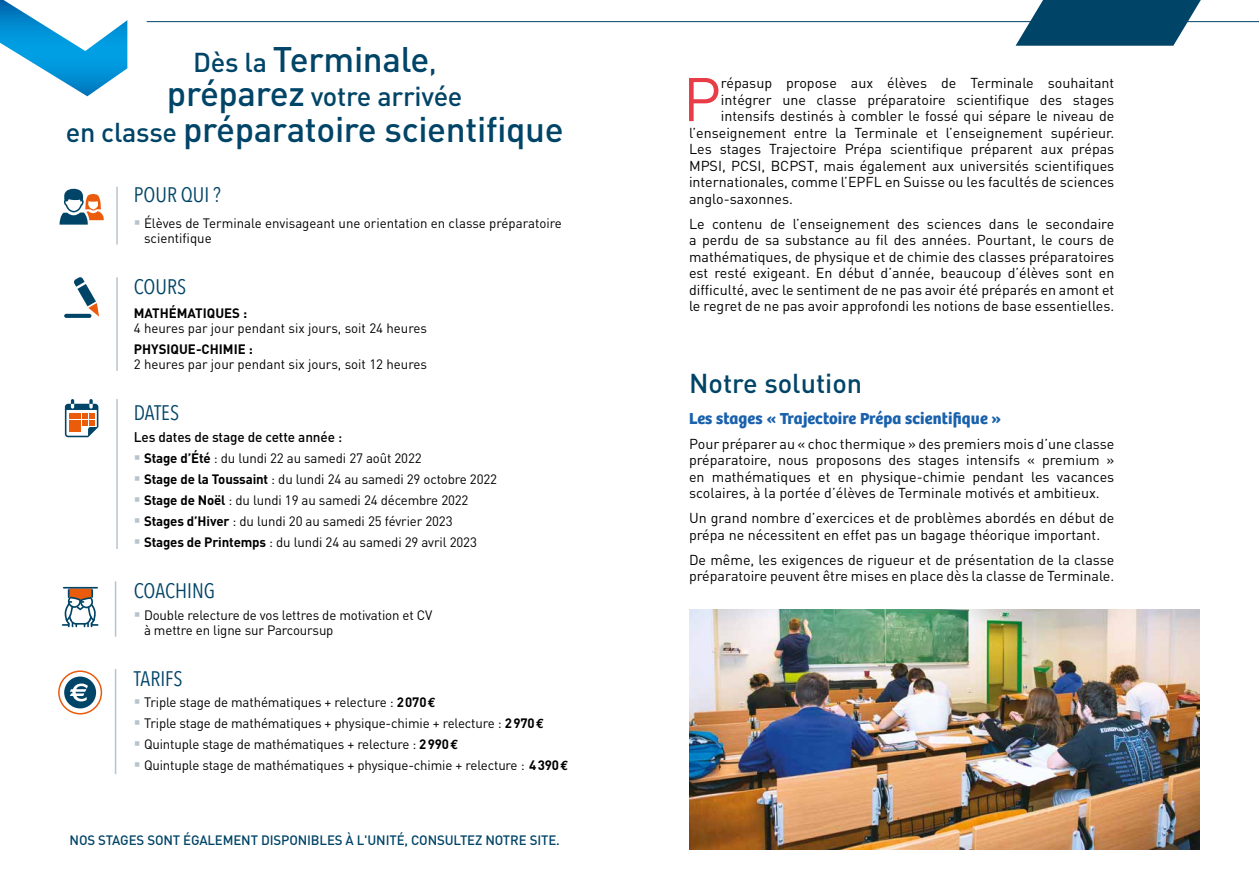
<style>
.page{position:relative;width:1259px;height:893px;background:#fff}
.page>*{position:absolute;margin:0;border:0;box-sizing:border-box;transform-origin:0 0}
.t1{font:60.6px "DIN";color:#e83c46}
.t2{font:500 35.1px "DIN";letter-spacing:-.01em;color:#004467}
.t3{font:500 27px "DIN";letter-spacing:-.01em;color:#004467}
.t4{font:21px "Avenir Next Condensed";color:#004467}
.t5{font:700 16.5px "Bree";letter-spacing:.01em;color:#1961ac}
.t6{font:14.25px/16.5px "DIN";color:#000;text-align:justify}
.t7{font:500 13.8px "DIN";letter-spacing:-.01em;color:#000}
.t8{font:13.5px/15px "DIN";letter-spacing:-.01em;color:#000}
.t9{font:500 13.5px "DIN";letter-spacing:-.01em;color:#004467}
.t10{font:700 13.5px "DIN";color:#000}
.s1{font-size:27px}
.s2{font-size:35.1px}
.s3{color:#b6c4cd}
.s4{font-weight:700}
.s5{font-family:"Euro Mono";font-weight:700}
</style>
<div class="page">
<hr style="left:147px;top:21px;width:1112px;height:1px;background:#004467">
<svg style="left:0;top:0;width:127px;height:96px"></svg>
<svg style="left:65px;top:399px;width:33px;height:38px"></svg>
<svg style="left:74px;top:277px;width:25px;height:40px"></svg>
<svg style="left:64px;top:314px;width:27px;height:4px"></svg>
<svg style="left:60px;top:188px;width:44px;height:37px"></svg>
<div style="left:64px;top:676px;width:32px;height:32px;background:#004467;border-radius:50%"></div>
<svg style="left:70px;top:683px;width:18px;height:18px"></svg>
<div style="left:58px;top:670px;width:44px;height:44px;border:2px solid #ea5b0b;border-radius:50%"></div>
<hr style="left:116px;top:187px;width:2px;height:57px;background:#b6c4cd">
<hr style="left:116px;top:277px;width:2px;height:94px;background:#b6c4cd">
<hr style="left:116px;top:399px;width:2px;height:150px;background:#b6c4cd">
<hr style="left:115px;top:581px;width:1px;height:56px;background:#b6c4cd">
<hr style="left:115px;top:669px;width:1px;height:105px;background:#b6c4cd">
<svg style="left:1015px;top:0;width:185px;height:46px"></svg>
<img style="left:689px;top:609px;width:510px;height:240px">
<hr style="left:63px;top:587px;width:35px;height:2px;background:#004467">
<svg style="left:62px;top:588px;width:36px;height:39px"></svg>
<h2 class="t2" style="left:193px;top:36px;width:245px"><span class="s1">Dès la</span> Terminale<span class="s1">,</span></h2>
<h3 class="t3" style="left:167px;top:79px;width:297px"><span class="s2">préparez</span> votre arrivée</h3>
<h2 class="t2" style="left:66px;top:107px;width:499px"><span class="s1">en classe</span> préparatoire scientifique</h2>
<h3 class="t4" style="left:134px;top:176px;width:89px">POUR QUI ?</h3>
<p class="t8" style="left:144px;top:216px;width:419px;text-indent:-10px"><span class="s3">▪</span> Élèves de Terminale envisageant une orientation en classe préparatoire scientifique</p>
<h3 class="t4" style="left:134px;top:269px;width:54px">COURS</h3>
<p class="t10" style="left:134px;top:304px;width:115px">MATHÉMATIQUES :</p>
<p class="t8" style="left:134px;top:320px;width:295px">4 heures par jour pendant six jours, soit 24 heures</p>
<p class="t10" style="left:134px;top:340px;width:121px">PHYSIQUE-CHIMIE :</p>
<p class="t8" style="left:134px;top:356px;width:295px">2 heures par jour pendant six jours, soit 12 heures</p>
<h3 class="t4" style="left:134px;top:394px;width:47px">DATES</h3>
<p class="t7" style="left:134px;top:428px;width:210px">Les dates de stage de cette année :</p>
<p class="t8" style="left:134px;top:450px;width:289px"><span class="s3">▪</span> <span class="s4">Stage d’Été</span> : du lundi 22 au samedi 27 août 2022</p>
<p class="t8" style="left:134px;top:471px;width:365px"><span class="s3">▪</span> <span class="s4">Stage de la Toussaint</span> : du lundi 24 au samedi 29 octobre 2022</p>
<p class="t8" style="left:134px;top:492px;width:336px"><span class="s3">▪</span> <span class="s4">Stage de Noël</span> : du lundi 19 au samedi 24 décembre 2022</p>
<p class="t8" style="left:134px;top:513px;width:320px"><span class="s3">▪</span> <span class="s4">Stages d’Hiver</span> : du lundi 20 au samedi 25 février 2023</p>
<p class="t8" style="left:134px;top:534px;width:344px"><span class="s3">▪</span> <span class="s4">Stages de Printemps</span> : du lundi 24 au samedi 29 avril 2023</p>
<h3 class="t4" style="left:134px;top:572px;width:83px">COACHING</h3>
<p class="t8" style="left:144px;top:607px;width:290px;text-indent:-10px"><span class="s3">▪</span> Double relecture de vos lettres de motivation et CV à mettre en ligne sur Parcoursup</p>
<h3 class="t4" style="left:134px;top:660px;width:50px">TARIFS</h3>
<p class="t8" style="left:134px;top:694px;width:303px"><span class="s3">▪</span> Triple stage de mathématiques + relecture : <span class="s4">2070</span> <span class="s5">€</span></p>
<p class="t8" style="left:134px;top:715px;width:412px"><span class="s3">▪</span> Triple stage de mathématiques + physique-chimie + relecture : <span class="s4">2970</span> <span class="s5">€</span></p>
<p class="t8" style="left:134px;top:736px;width:326px"><span class="s3">▪</span> Quintuple stage de mathématiques + relecture : <span class="s4">2990</span> <span class="s5">€</span></p>
<p class="t8" style="left:134px;top:757px;width:436px"><span class="s3">▪</span> Quintuple stage de mathématiques + physique-chimie + relecture : <span class="s4">4390</span> <span class="s5">€</span></p>
<p class="t9" style="left:70px;top:832px;width:492px">NOS STAGES SONT ÉGALEMENT DISPONIBLES À L'UNITÉ, CONSULTEZ NOTRE SITE.</p>
<h1 class="t1" style="left:683px;top:61px;width:40px">P</h1>
<p class="t6" style="left:721px;top:74px;width:395px">répasup propose aux élèves de Terminale souhaitant</p>
<p class="t6" style="left:721px;top:91px;width:395px">intégrer une classe préparatoire scientifique des stages</p>
<p class="t6" style="left:721px;top:107px;width:395px">intensifs destinés à combler le fossé qui sépare le niveau de</p>
<p class="t6" style="left:689px;top:124px;width:427px">l’enseignement entre la Terminale et l’enseignement supérieur.</p>
<p class="t6" style="left:689px;top:140px;width:427px">Les stages Trajectoire Prépa scientifique préparent aux prépas</p>
<p class="t6" style="left:689px;top:157px;width:427px">MPSI, PCSI, BCPST, mais également aux universités scientifiques</p>
<p class="t6" style="left:689px;top:173px;width:427px">internationales, comme l’EPFL en Suisse ou les facultés de sciences</p>
<p class="t6" style="left:689px;top:190px;width:105px">anglo-saxonnes.</p>
<p class="t6" style="left:689px;top:215px;width:427px">Le contenu de l’enseignement des sciences dans le secondaire a perdu de sa substance au fil des années. Pourtant, le cours de mathématiques, de physique et de chimie des classes préparatoires est resté exigeant. En début d’année, beaucoup d’élèves sont en difficulté, avec le sentiment de ne pas avoir été préparés en amont et le regret de ne pas avoir approfondi les notions de base essentielles.</p>
<h3 class="t3" style="left:689px;top:366px;width:175px">Notre solution</h3>
<p class="t5" style="left:689px;top:408px;width:314px">Les stages « Trajectoire Prépa scientifique »</p>
<p class="t6" style="left:689px;top:435px;width:427px">Pour préparer au « choc thermique » des premiers mois d’une classe préparatoire, nous proposons des stages intensifs « premium » en mathématiques et en physique-chimie pendant les vacances scolaires, à la portée d’élèves de Terminale motivés et ambitieux.</p>
<p class="t6" style="left:689px;top:510px;width:427px">Un grand nombre d’exercices et de problèmes abordés en début de prépa ne nécessitent en effet pas un bagage théorique important.</p>
<p class="t6" style="left:689px;top:551px;width:427px">De même, les exigences de rigueur et de présentation de la classe préparatoire peuvent être mises en place dès la classe de Terminale.</p>
</div>
